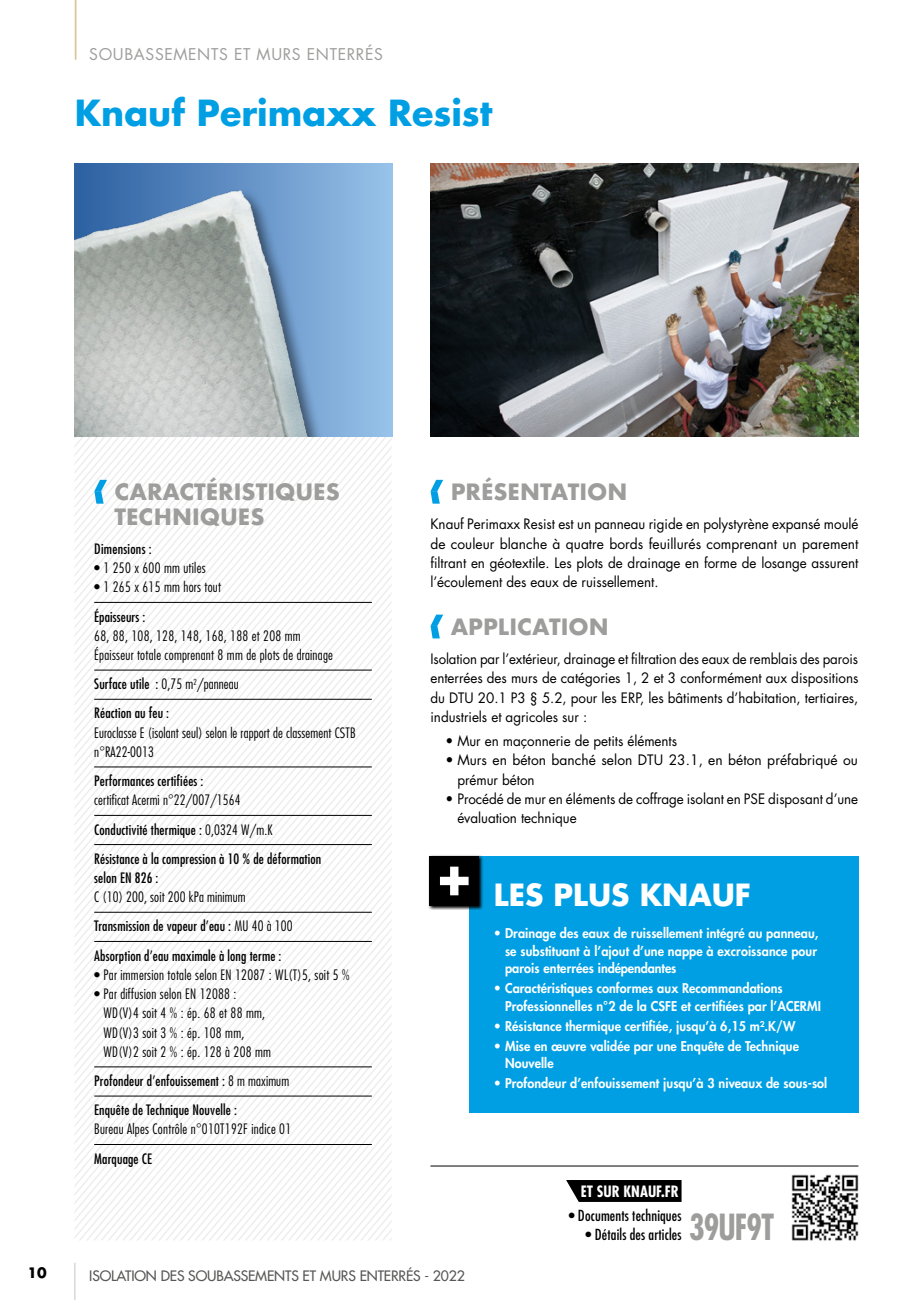
<style>
.page{position:relative;width:918px;height:1300px;background:#fff}
.page>*{position:absolute;margin:0;border:0;box-sizing:border-box;transform-origin:0 0}
.t1{font:700 35px "Futura Std";color:#009fe3}
.t2{font:700 condensed 35px "Futura Std";letter-spacing:-.03em;color:#9d9d9c;scale:.91 1}
.t3{font:700 29.75px "Futura Std";color:#fff}
.t4{font:700 21.88px/24.5px "Futura";color:#9d9d9c}
.t5{font:15.75px "Futura Std";letter-spacing:.04em;color:#9d9d9c}
.t6{font:700 condensed 15.22px "Futura Std";color:#fff}
.t7{font:condensed 14.88px "Futura Std";letter-spacing:.01em;color:#000}
.t8{font:condensed 14px/29.2px "Futura Std";letter-spacing:.01em;color:#000}
.t9{font:300 condensed 14px/19.2px "Futura Std";letter-spacing:.02em;color:#000}
.t10{font:14px/19.2px "Futura Std";letter-spacing:-.005em;color:#000;text-align:justify;scale:.96 1}
.t11{font:14px/19.2px "Futura Std";letter-spacing:-.005em;color:#000;text-align:justify;scale:.94 1}
.t12{font:14px/19.2px "Futura Std";letter-spacing:-.005em;color:#000}
.t13{font:500 14px "Futura Std";letter-spacing:-.01em;color:#575756}
.t14{font:700 14px "Futura Std";color:#000}
.t15{font:800 13.12px/17.5px "Futura Std";letter-spacing:.005em;color:#fff;scale:.96 1}
.s1{font-weight:300}
</style>
<div class="page">
<hr style="left:74px;top:1262px;width:1px;height:38px;background:#c6c6c6">
<svg style="left:133px;top:443px;width:255px;height:797px"></svg>
<svg style="left:138px;top:447px;width:254px;height:793px"></svg>
<svg style="left:146px;top:454px;width:246px;height:786px"></svg>
<svg style="left:150px;top:458px;width:242px;height:782px"></svg>
<svg style="left:155px;top:461px;width:237px;height:779px"></svg>
<svg style="left:159px;top:465px;width:233px;height:775px"></svg>
<svg style="left:163px;top:468px;width:229px;height:772px"></svg>
<svg style="left:167px;top:472px;width:225px;height:768px"></svg>
<svg style="left:172px;top:475px;width:220px;height:765px"></svg>
<svg style="left:176px;top:479px;width:216px;height:761px"></svg>
<svg style="left:180px;top:483px;width:212px;height:757px"></svg>
<svg style="left:184px;top:486px;width:208px;height:754px"></svg>
<svg style="left:188px;top:490px;width:204px;height:750px"></svg>
<svg style="left:193px;top:493px;width:199px;height:747px"></svg>
<svg style="left:197px;top:497px;width:195px;height:743px"></svg>
<svg style="left:201px;top:500px;width:191px;height:740px"></svg>
<svg style="left:205px;top:504px;width:187px;height:736px"></svg>
<svg style="left:210px;top:507px;width:182px;height:733px"></svg>
<svg style="left:214px;top:511px;width:178px;height:729px"></svg>
<svg style="left:218px;top:514px;width:174px;height:726px"></svg>
<svg style="left:222px;top:518px;width:170px;height:722px"></svg>
<svg style="left:227px;top:522px;width:165px;height:718px"></svg>
<svg style="left:231px;top:525px;width:161px;height:715px"></svg>
<svg style="left:235px;top:529px;width:157px;height:711px"></svg>
<svg style="left:239px;top:532px;width:153px;height:708px"></svg>
<svg style="left:243px;top:536px;width:149px;height:704px"></svg>
<svg style="left:248px;top:539px;width:144px;height:701px"></svg>
<svg style="left:252px;top:543px;width:140px;height:697px"></svg>
<svg style="left:256px;top:546px;width:136px;height:694px"></svg>
<div style="left:75px;top:164px;width:317px;height:273px;background:#8ebae3"></div>
<img style="left:75px;top:164px;width:268px;height:273px">
<hr style="left:94px;top:602px;width:278px;height:1px;background:#000">
<hr style="left:94px;top:670px;width:278px;height:1px;background:#000">
<hr style="left:94px;top:699px;width:278px;height:1px;background:#000">
<hr style="left:94px;top:766px;width:278px;height:1px;background:#000">
<hr style="left:94px;top:815px;width:278px;height:1px;background:#000">
<hr style="left:94px;top:844px;width:278px;height:1px;background:#000">
<hr style="left:94px;top:912px;width:278px;height:1px;background:#000">
<hr style="left:94px;top:941px;width:278px;height:1px;background:#000">
<hr style="left:94px;top:1066px;width:278px;height:1px;background:#000">
<hr style="left:94px;top:1096px;width:278px;height:1px;background:#000">
<hr style="left:94px;top:1144px;width:278px;height:1px;background:#000">
<svg style="left:94px;top:480px;width:13px;height:24px"></svg>
<svg style="left:430px;top:480px;width:13px;height:24px"></svg>
<svg style="left:430px;top:614px;width:13px;height:24px"></svg>
<div style="left:469px;top:856px;width:389px;height:257px;background:#009fe3"></div>
<svg style="left:428px;top:855px;width:55px;height:55px"></svg>
<div style="left:429px;top:856px;width:50px;height:50px;background:#000"></div>
<svg style="left:440px;top:866px;width:28px;height:29px"></svg>
<svg style="left:566px;top:1180px;width:115px;height:22px;background:#0e0e0e"></svg>
<img style="left:784px;top:1166px;width:75px;height:75px">
<hr style="left:430px;top:1165px;width:428px;height:1px;background:#000">
<img style="left:430px;top:164px;width:428px;height:273px">
<hr style="left:75px;top:0;width:1px;height:60px;background:#d9c69c">
<p class="t5" style="left:89px;top:44px;width:295px">SOUBASSEMENTS ET MURS ENTERRÉS</p>
<h1 class="t1" style="left:75px;top:89px;width:419px">Knauf Perimaxx Resist</h1>
<h3 class="t4" style="left:114px;top:480px;width:227px">CARACTÉRISTIQUES<br>TECHNIQUES</h3>
<p class="t8" style="left:94px;top:534px;width:59px">Dimensions :</p>
<p class="t9" style="left:94px;top:558px;width:113px">• 1 250 x 600 mm utiles</p>
<p class="t9" style="left:94px;top:577px;width:128px">• 1 265 x 615 mm hors tout</p>
<p class="t8" style="left:94px;top:601px;width:53px">Épaisseurs :</p>
<p class="t9" style="left:94px;top:626px;width:240px">68, 88, 108, 128, 148, 168, 188 et 208 mm<br>Épaisseur totale comprenant 8 mm de plots de drainage</p>
<p class="t8" style="left:94px;top:669px;width:146px">Surface utile : <span class="s1">0,75 m</span><sup>2</sup><span class="s1">/panneau<br></span>Réaction au feu :</p>
<p class="t9" style="left:94px;top:723px;width:263px">Euroclasse E (isolant seul) selon le rapport de classement CSTB n°RA22-0013</p>
<p class="t8" style="left:94px;top:766px;width:111px">Performances certifiées :</p>
<p class="t8" style="left:94px;top:785px;width:228px"><span class="s1">certificat Acermi n°22/007/1564<br></span>Conductivité thermique : <span class="s1">0,0324 W/m.K<br></span>Résistance à la compression à 10 % de déformation</p>
<p class="t8" style="left:94px;top:863px;width:66px">selon EN 826 :</p>
<p class="t8" style="left:94px;top:882px;width:200px"><span class="s1">C (10) 200, soit 200 kPa minimum<br></span>Transmission de vapeur d’eau : <span class="s1">MU 40 à 100<br></span>Absorption d’eau maximale à long terme :</p>
<p class="t9" style="left:94px;top:965px;width:257px">• Par immersion totale selon EN 12087 : WL(T)5, soit 5 %</p>
<p class="t9" style="left:104px;top:984px;width:169px;text-indent:-9px">• Par diffusion selon EN 12088 :<br>WD(V)4 soit 4 % : ép. 68 et 88 mm,<br>WD(V)3 soit 3 % : ép. 108 mm,<br>WD(V)2 soit 2 % : ép. 128 à 208 mm</p>
<p class="t8" style="left:94px;top:1066px;width:196px">Profondeur d’enfouissement : <span class="s1">8 m maximum<br></span>Enquête de Technique Nouvelle :</p>
<p class="t9" style="left:94px;top:1119px;width:198px">Bureau Alpes Contrôle n°010T192F indice 01</p>
<p class="t8" style="left:94px;top:1143px;width:59px">Marquage CE</p>
<h3 class="t4" style="left:451px;top:480px;width:178px">PRÉSENTATION</h3>
<p class="t10" style="left:430px;top:515px;width:447px">Knauf Perimaxx Resist est un panneau rigide en polystyrène expansé moulé de couleur blanche à quatre bords feuillurés comprenant un parement filtrant en géotextile. Les plots de drainage en forme de losange assurent l’écoulement des eaux de ruissellement.</p>
<h3 class="t4" style="left:451px;top:614px;width:159px">APPLICATION</h3>
<p class="t11" style="left:430px;top:649px;width:457px">Isolation par l’extérieur, drainage et filtration des eaux de remblais des parois enterrées des murs de catégories 1, 2 et 3 conformément aux dispositions du DTU 20.1 P3 § 5.2, pour les ERP, les bâtiments d’habitation, tertiaires, industriels et agricoles sur :</p>
<p class="t10" style="left:445px;top:731px;width:243px">• Mur en maçonnerie de petits éléments</p>
<p class="t12" style="left:457px;top:751px;width:402px;text-indent:-12px">• Murs en béton banché selon DTU 23.1, en béton préfabriqué ou prémur béton</p>
<p class="t10" style="left:457px;top:789px;width:419px;text-indent:-12px">• Procédé de mur en éléments de coffrage isolant en PSE disposant d’une évaluation technique</p>
<h2 class="t3" style="left:494px;top:875px;width:258px">LES PLUS KNAUF</h2>
<p class="t15" style="left:505px;top:924px;width:328px;text-align:justify;text-indent:-11px">• Drainage des eaux de ruissellement intégré au panneau, se substituant à l’ajout d’une nappe à excroissance pour parois enterrées indépendantes</p>
<p class="t15" style="left:505px;top:979px;width:330px;text-indent:-11px">• Caractéristiques conformes aux Recommandations<br>Professionnelles n°2 de la CSFE et certifiées par l’ACERMI</p>
<p class="t15" style="left:494px;top:1017px;width:315px">• Résistance thermique certifiée, jusqu’à 6,15 m².K/W</p>
<p class="t15" style="left:505px;top:1037px;width:308px;text-indent:-11px">• Mise en œuvre validée par une Enquête de Technique<br>Nouvelle</p>
<p class="t15" style="left:494px;top:1074px;width:349px">• Profondeur d’enfouissement jusqu’à 3 niveaux de sous-sol</p>
<p class="t6" style="left:581px;top:1182px;width:100px">ET SUR KNAUF.FR</p>
<p class="t7" style="left:569px;top:1206px;width:114px">• Documents techniques</p>
<p class="t7" style="left:585px;top:1226px;width:97px">• Détails des articles</p>
<h1 class="t2" style="left:689px;top:1206px;width:95px">39UF9T</h1>
<p class="t14" style="left:28px;top:1263px;width:21px">10</p>
<p class="t13" style="left:89px;top:1267px;width:377px">ISOLATION DES SOUBASSEMENTS ET MURS ENTERRÉS - 2022</p>
</div>
